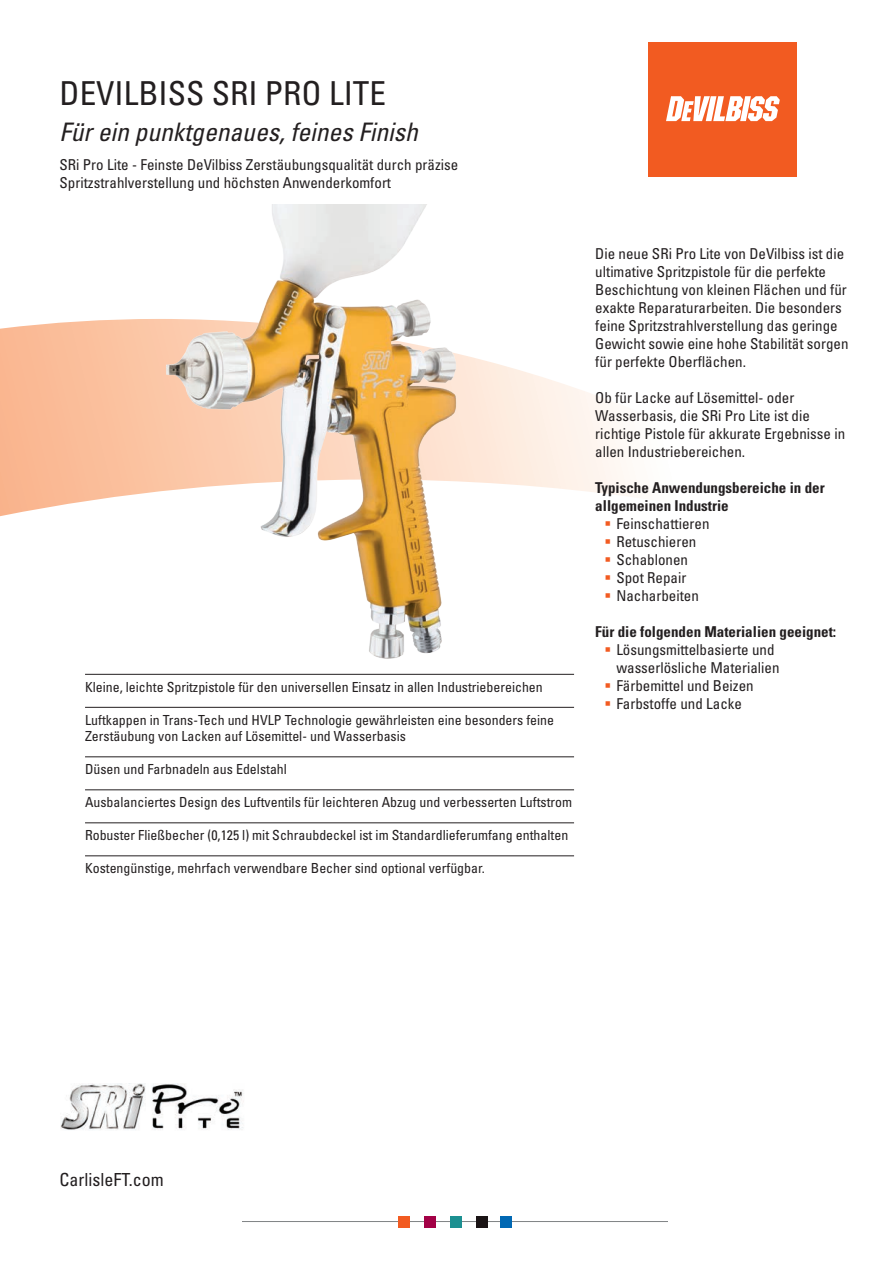
<style>
.page{position:relative;width:893px;height:1263px;background:#fff}
.page>*{position:absolute;margin:0;border:0;box-sizing:border-box;transform-origin:0 0}
.t1{font:condensed 33px "Univers";color:#231f20}
.t2{font:italic condensed 25.5px "Univers";color:#231f20}
.t3{font:condensed 18px "Univers";color:#231f20}
.t4{font:condensed 15px/18px "Univers";color:#231f20}
.t5{font:700 condensed 15px/18px "Univers";color:#231f20}
.front_list{font:condensed 13.8px/16.5px "Univers";color:#231f20}
.s1{color:#f25b21}
</style>
<div class="page">
<div style="left:648px;top:43px;width:149px;height:134px;background:#f25b21"></div>
<svg style="left:666px;top:96px;width:114px;height:25px"></svg>
<svg style="left:0;top:319px;width:629px;height:198px"></svg>
<img style="left:61px;top:1084px;width:183px;height:46px">
<hr style="left:242px;top:1221px;width:426px;height:1px;background:#808385">
<div style="left:399px;top:1215px;width:11px;height:12px;background:#f25b21"></div>
<div style="left:424px;top:1215px;width:12px;height:12px;background:#a30146"></div>
<div style="left:450px;top:1215px;width:11px;height:12px;background:#1c9091"></div>
<div style="left:476px;top:1215px;width:11px;height:12px;background:#1a1415"></div>
<div style="left:500px;top:1215px;width:11px;height:12px;background:#0168b3"></div>
<hr style="left:85px;top:674px;width:489px;height:1px;background:#231f20">
<hr style="left:85px;top:707px;width:489px;height:1px;background:#231f20">
<hr style="left:85px;top:756px;width:489px;height:1px;background:#231f20">
<hr style="left:85px;top:789px;width:489px;height:1px;background:#231f20">
<hr style="left:85px;top:822px;width:489px;height:1px;background:#231f20">
<hr style="left:85px;top:855px;width:489px;height:1px;background:#231f20">
<img style="left:155px;top:204px;width:330px;height:455px">
<p class="t1" style="left:60px;top:73px;width:328px">DEVILBISS SRI PRO LITE</p>
<p class="t2" style="left:60px;top:116px;width:360px">Für ein punktgenaues, feines Finish</p>
<p class="t4" style="left:60px;top:155px;width:400px">SRi Pro Lite - Feinste DeVilbiss Zerstäubungsqualität durch präzise</p>
<p class="t4" style="left:60px;top:173px;width:333px">Spritzstrahlverstellung und höchsten Anwenderkomfort</p>
<p class="front_list" style="left:85px;top:678px;width:459px">Kleine, leichte Spritzpistole für den universellen Einsatz in allen Industriebereichen</p>
<p class="front_list" style="left:85px;top:711px;width:471px">Luftkappen in Trans-Tech und HVLP Technologie gewährleisten eine besonders feine<br>Zerstäubung von Lacken auf Lösemittel- und Wasserbasis</p>
<p class="front_list" style="left:85px;top:761px;width:203px">Düsen und Farbnadeln aus Edelstahl</p>
<p class="front_list" style="left:85px;top:794px;width:489px">Ausbalanciertes Design des Luftventils für leichteren Abzug und verbesserten Luftstrom</p>
<p class="front_list" style="left:85px;top:827px;width:485px">Robuster Fließbecher (0,125 l) mit Schraubdeckel ist im Standardlieferumfang enthalten</p>
<p class="front_list" style="left:85px;top:860px;width:401px">Kostengünstige, mehrfach verwendbare Becher sind optional verfügbar.</p>
<p class="t4" style="left:595px;top:244px;width:250px">Die neue SRi Pro Lite von DeVilbiss ist die</p>
<p class="t4" style="left:595px;top:262px;width:232px">ultimative Spritzpistole für die perfekte</p>
<p class="t4" style="left:595px;top:280px;width:253px">Beschichtung von kleinen Flächen und für</p>
<p class="t4" style="left:595px;top:298px;width:248px">exakte Reparaturarbeiten. Die besonders</p>
<p class="t4" style="left:595px;top:316px;width:244px">feine Spritzstrahlverstellung das geringe</p>
<p class="t4" style="left:595px;top:334px;width:255px">Gewicht sowie eine hohe Stabilität sorgen</p>
<p class="t4" style="left:595px;top:352px;width:152px">für perfekte Oberflächen.</p>
<p class="t4" style="left:595px;top:388px;width:201px">Ob für Lacke auf Lösemittel- oder</p>
<p class="t4" style="left:595px;top:406px;width:251px">Wasserbasis, die SRi Pro Lite ist die richtige Pistole für akkurate Ergebnisse in allen Industriebereichen.</p>
<p class="t5" style="left:595px;top:478px;width:231px">Typische Anwendungsbereiche in der allgemeinen Industrie</p>
<p class="t4" style="left:604px;top:514px;width:107px"><span class="s1">▪</span> Feinschattieren</p>
<p class="t4" style="left:604px;top:532px;width:93px"><span class="s1">▪</span> Retuschieren</p>
<p class="t4" style="left:604px;top:550px;width:85px"><span class="s1">▪</span> Schablonen</p>
<p class="t4" style="left:604px;top:568px;width:84px"><span class="s1">▪</span> Spot Repair</p>
<p class="t4" style="left:604px;top:586px;width:96px"><span class="s1">▪</span> Nacharbeiten</p>
<p class="t5" style="left:595px;top:622px;width:242px">Für die folgenden Materialien geeignet:</p>
<p class="t4" style="left:616px;top:640px;width:165px;text-indent:-12px"><span class="s1">▪</span> Lösungsmittelbasierte und wasserlösliche Materialien</p>
<p class="t4" style="left:604px;top:676px;width:151px"><span class="s1">▪</span> Färbemittel und Beizen</p>
<p class="t4" style="left:604px;top:694px;width:139px"><span class="s1">▪</span> Farbstoffe und Lacke</p>
<p class="t3" style="left:60px;top:1168px;width:106px">CarlisleFT.com</p>
</div>
